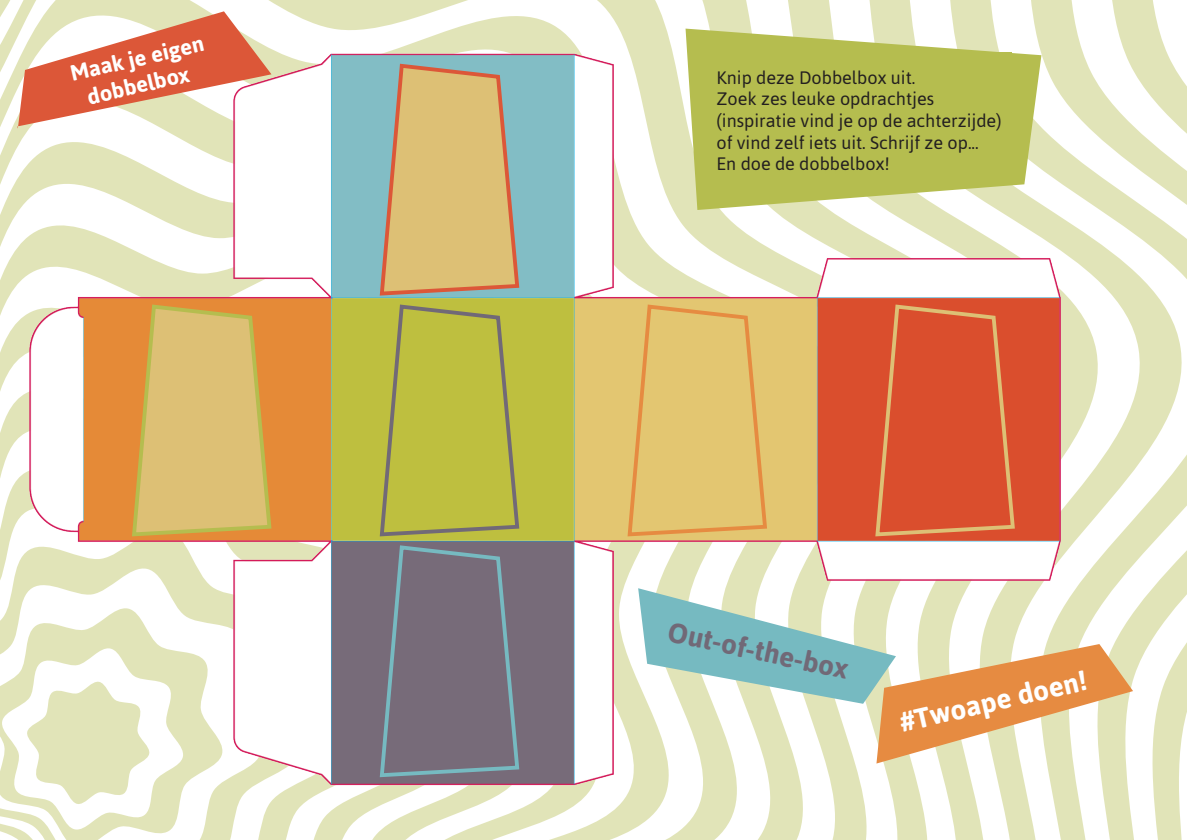
<style>
.page{position:relative;width:1191px;height:840px;background:#fff}
.page>*{position:absolute;margin:0;border:0;box-sizing:border-box;transform-origin:0 0}
.t1{font:700 28px "Asap";color:#716977}
.t2{font:700 28px "Asap";color:#fff}
.t3{font:700 22px/26.4px "Asap";color:#fff;text-align:center}
.t4{font:18px/21.6px "Asap";color:#231f20}
</style>
<div class="page">
<svg style="left:1113px;top:0;width:73px;height:839px;fill:#e1e4b8"></svg>
<img style="left:0;top:10px;width:1116px;height:829px">
<svg style="left:130px;top:302px;width:143px;height:236px;background:#dbb464"></svg>
<svg style="left:625px;top:302px;width:144px;height:236px;background:#e3c16d"></svg>
<svg style="left:873px;top:302px;width:144px;height:236px;background:#da5632"></svg>
<svg style="left:378px;top:62px;width:143px;height:716px;background:#a8a06b"></svg>
<svg style="left:17px;top:11px;width:254px;height:117px"></svg>
<svg style="left:638px;top:588px;width:495px;height:175px"></svg>
<svg style="left:685px;top:29px;width:356px;height:181px;fill:#b5bd4f"></svg>
<div style="left:711px;top:52px;width:300px;height:131px;background:#b5bd4f"></div>
<p class="t3" style="left:68px;top:60px;width:138px;rotate:-13deg">Maak je eigen dobbelbox</p>
<p class="t4" style="left:716px;top:66px;width:200px">Knip deze Dobbelbox uit.</p>
<p class="t4" style="left:716px;top:87px;width:287px">Zoek zes leuke opdrachtjes (inspiratie vind je op de achterzijde) of vind zelf iets uit. Schrijf ze op...</p>
<p class="t4" style="left:716px;top:152px;width:175px">En doe de dobbelbox!</p>
<p class="t1" style="left:672px;top:612px;width:185px;rotate:12deg">Out-of-the-box</p>
<p class="t2" style="left:896px;top:704px;width:192px;rotate:-13deg">#Twoape doen!</p>
</div>
